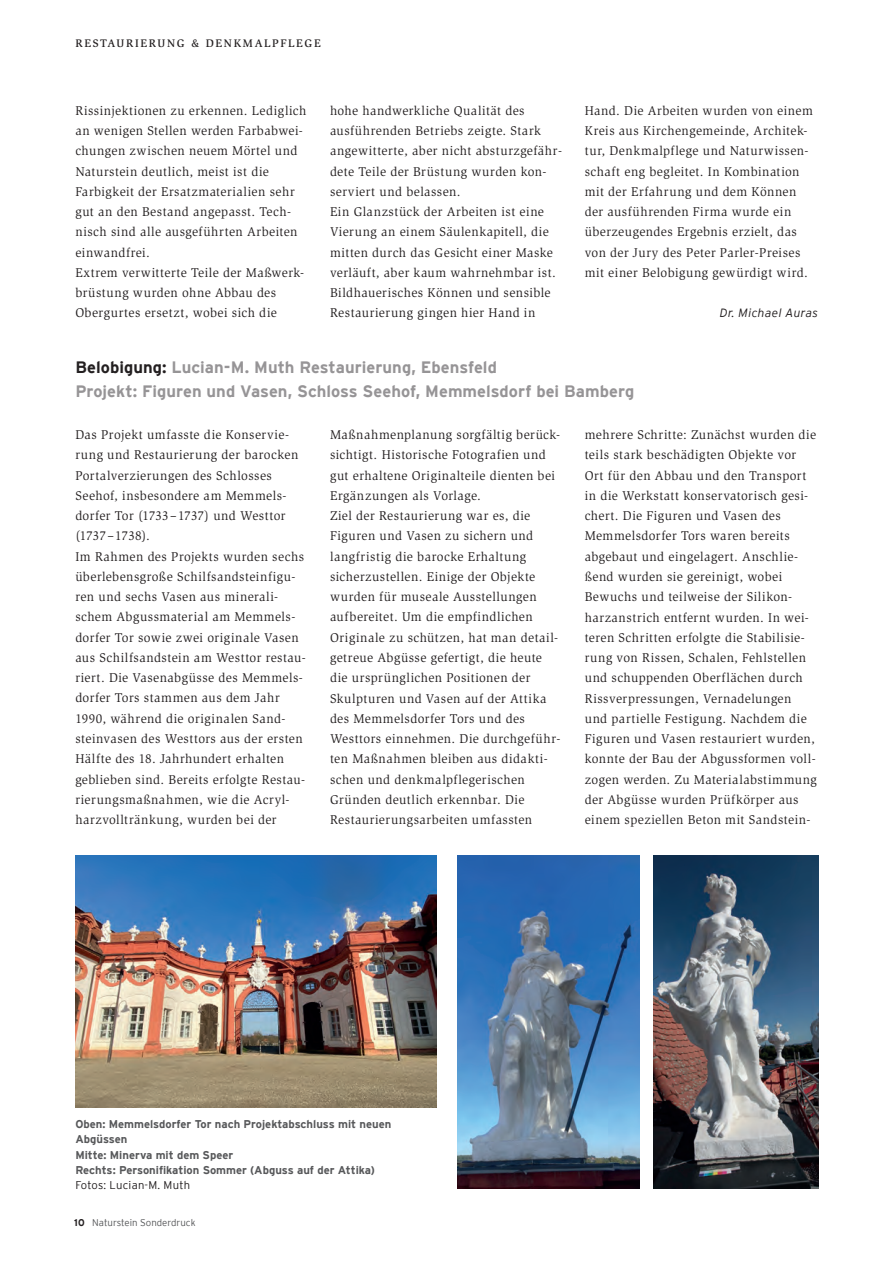
<style>
.page{position:relative;width:893px;height:1264px;background:#fff}
.page>*{position:absolute;margin:0;border:0;box-sizing:border-box;transform-origin:0 0}
._04_Interview_Frage{font:700 16.5px/24px "Interstate";color:#969496}
._04_Lauf{font:13.05px/20.2px "Slimbach Std";letter-spacing:.035em;color:#231f20}
._06_Autor{font:italic 300 12px "Interstate";letter-spacing:.03em;color:#231f20}
._07_BU{font:700 11.25px/15.5px "Interstate";color:#57585a}
.t1{font:500 11.25px "Slimbach Std";letter-spacing:.15em;color:#231f20}
._07_BU-2{font:300 11.25px "Interstate";letter-spacing:.02em;color:#231f20}
.t2{font:300 9.75px "Interstate";color:#57585a}
.s1{color:#231f20}
.s2{font-weight:700;color:#231f20}
</style>
<div class="page">
<img style="left:75px;top:855px;width:361px;height:252px">
<img style="left:653px;top:855px;width:164px;height:333px">
<img style="left:457px;top:855px;width:182px;height:333px">
<p class="t1" style="left:75px;top:37px;width:247px">RESTAURIERUNG &amp; DENKMALPFLEGE</p>
<p class="_04_Lauf" style="left:75px;top:100px;width:232px">Rissinjektionen zu erkennen. Lediglich an wenigen Stellen werden Farbabwei&shy;chungen zwischen neuem Mörtel und Naturstein deutlich, meist ist die Farbigkeit der Ersatzmaterialien sehr gut an den Bestand angepasst. Tech&shy;nisch sind alle ausgeführten Arbeiten einwandfrei.</p>
<p class="_04_Lauf" style="left:75px;top:262px;width:230px">Extrem verwitterte Teile der Maßwerk&shy;brüstung wurden ohne Abbau des<br>Obergurtes ersetzt, wobei sich die</p>
<p class="_04_Lauf" style="left:330px;top:100px;width:233px">hohe handwerkliche Qualität des ausführenden Betriebs zeigte. Stark angewitterte, aber nicht absturzgefähr&shy;dete Teile der Brüstung wurden kon&shy;serviert und belassen.</p>
<p class="_04_Lauf" style="left:330px;top:202px;width:227px">Ein Glanzstück der Arbeiten ist eine Vierung an einem Säulenkapitell, die mitten durch das Gesicht einer Maske verläuft, aber kaum wahrnehmbar ist.<br>Bildhauerisches Können und sensible Restaurierung gingen hier Hand in</p>
<p class="_04_Lauf" style="left:584px;top:100px;width:229px">Hand. Die Arbeiten wurden von einem Kreis aus Kirchengemeinde, Architek&shy;tur, Denkmalpflege und Naturwissen&shy;schaft eng begleitet. In Kombination mit der Erfahrung und dem Können der ausführenden Firma wurde ein überzeugendes Ergebnis erzielt, das von der Jury des Peter Parler-Preises mit einer Belobigung gewürdigt wird.</p>
<p class="_06_Autor" style="left:719px;top:306px;width:100px">Dr. Michael Auras</p>
<p class="_04_Interview_Frage" style="left:75px;top:354px;width:560px"><span class="s1">Belobigung:</span> Lucian-M. Muth Restaurierung, Ebensfeld<br>Projekt: Figuren und Vasen, Schloss Seehof, Memmelsdorf bei Bamberg</p>
<p class="_04_Lauf" style="left:75px;top:424px;width:224px">Das Projekt umfasste die Konservie&shy;rung und Restaurierung der barocken<br>Portalverzierungen des Schlosses<br>Seehof, insbesondere am Memmels&shy;dorfer Tor (1733–1737) und Westtor (1737–1738).</p>
<p class="_04_Lauf" style="left:75px;top:546px;width:232px">Im Rahmen des Projekts wurden sechs überlebensgroße Schilfsandsteinfigu&shy;ren und sechs Vasen aus minerali&shy;schem Abgussmaterial am Memmels&shy;dorfer Tor sowie zwei originale Vasen aus Schilfsandstein am Westtor restau&shy;riert. Die Vasenabgüsse des Memmels&shy;dorfer Tors stammen aus dem Jahr 1990, während die originalen Sand&shy;steinvasen des Westtors aus der ersten Hälfte des 18. Jahrhundert erhalten geblieben sind. Bereits erfolgte Restau&shy;rierungsmaßnahmen, wie die Acryl&shy;harzvolltränkung, wurden bei der</p>
<p class="_04_Lauf" style="left:330px;top:424px;width:231px">Maßnahmenplanung sorgfältig berück&shy;sichtigt. Historische Fotografien und gut erhaltene Originalteile dienten bei Ergänzungen als Vorlage.</p>
<p class="_04_Lauf" style="left:330px;top:505px;width:232px">Ziel der Restaurierung war es, die Figuren und Vasen zu sichern und langfristig die barocke Erhaltung sicherzustellen. Einige der Objekte wurden für museale Ausstellungen aufbereitet. Um die empfindlichen Originale zu schützen, hat man detail&shy;getreue Abgüsse gefertigt, die heute die ursprünglichen Positionen der Skulpturen und Vasen auf der Attika des Memmelsdorfer Tors und des Westtors einnehmen. Die durchgeführ&shy;ten Maßnahmen bleiben aus didakti&shy;schen und denkmalpflegerischen Gründen deutlich erkennbar. Die Restaurierungsarbeiten umfassten</p>
<p class="_04_Lauf" style="left:584px;top:424px;width:233px">mehrere Schritte: Zunächst wurden die teils stark beschädigten Objekte vor Ort für den Abbau und den Transport in die Werkstatt konservatorisch gesi&shy;chert. Die Figuren und Vasen des Memmelsdorfer Tors waren bereits abgebaut und eingelagert. Anschlie&shy;ßend wurden sie gereinigt, wobei Bewuchs und teilweise der Silikon&shy;harzanstrich entfernt wurden. In wei&shy;teren Schritten erfolgte die Stabilisie&shy;rung von Rissen, Schalen, Fehlstellen und schuppenden Oberflächen durch Rissverpressungen, Vernadelungen und partielle Festigung. Nachdem die Figuren und Vasen restauriert wurden, konnte der Bau der Abgussformen voll&shy;zogen werden. Zu Materialabstimmung der Abgüsse wurden Prüfkörper aus einem speziellen Beton mit Sandstein-</p>
<p class="_07_BU" style="left:75px;top:1115px;width:317px">Oben: Memmelsdorfer Tor nach Projektabschluss mit neuen<br>Abgüssen</p>
<p class="_07_BU" style="left:75px;top:1146px;width:159px">Mitte: Minerva mit dem Speer</p>
<p class="_07_BU" style="left:75px;top:1161px;width:301px">Rechts: Personifikation Sommer (Abguss auf der Attika)</p>
<p class="_07_BU-2" style="left:75px;top:1178px;width:116px">Fotos: Lucian-M. Muth</p>
<p class="t2" style="left:74px;top:1216px;width:123px"><span class="s2">10</span> Naturstein Sonderdruck</p>
</div>
